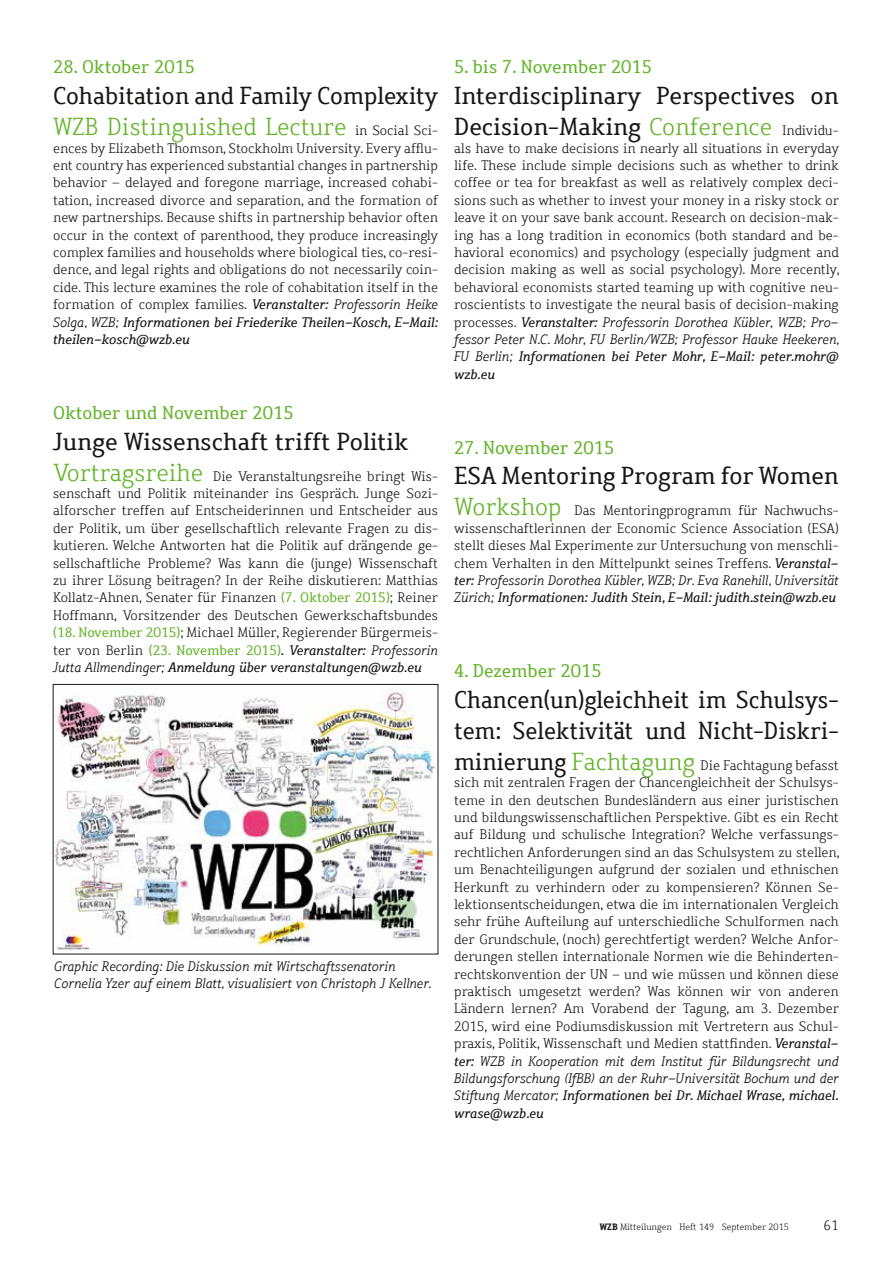
<style>
.page{position:relative;width:893px;height:1263px;background:#fff}
.page>*{position:absolute;margin:0;border:0;box-sizing:border-box;transform-origin:0 0}
.t1{font:24px/30.9px "Dahrendorf";color:#181716}
.t2{font:24px/30.9px "Dahrendorf";color:#181716;scale:.95 1}
.t3{font:18px "Dahrendorf";color:#63b32a}
.t4{font:300 13.5px/17.4px "Dahrendorf";color:#181716;text-align:justify}
.t5{font:italic 300 13.5px/17.4px "Dahrendorf";color:#181716}
.t6{font:300 9px "Dahrendorf";color:#181716}
.s1{font-weight:300;color:#63b32a}
.s2{font-weight:300;font-size:13.5px}
.s3{font-weight:400;font-style:italic}
.s4{font-style:italic}
.s5{font-size:24px;color:#63b32a}
.s6{font-weight:400;color:#63b32a}
.s7{font-weight:400}
.s8{font-weight:400;font-size:24px}
.s9{font-weight:700}
</style>
<div class="page">
<img style="left:55px;top:687px;width:381px;height:263px">
<h2 class="t3" style="left:53px;top:56px;width:144px">28. Oktober 2015</h2>
<h1 class="t1" style="left:53px;top:81px;width:386px">Cohabitation and Family Complexity<br><span class="s1">WZB Distinguished Lecture</span> <span class="s2">in Social Sci-</span></h1>
<p class="t4" style="left:53px;top:139px;width:387px">ences by Elizabeth Thomson, Stockholm University. Every afflu&shy;ent country has experienced substantial changes in partnership behavior – delayed and foregone marriage, increased cohabi&shy;tation, increased divorce and separation, and the formation of new partnerships. Because shifts in partnership behavior often occur in the context of parenthood, they produce increasingly complex families and households where biological ties, co-resi&shy;dence, and legal rights and obligations do not necessarily coin&shy;cide. This lecture examines the role of cohabitation itself in the formation of complex families. <span class="s3">Veranstalter:</span> <span class="s4">Professorin Heike Solga, WZB;</span> <span class="s3">Informationen bei Friederike Theilen-Kosch, E-Mail: theilen-kosch@wzb.eu</span></p>
<h2 class="t3" style="left:53px;top:401px;width:242px">Oktober und November 2015</h2>
<h1 class="t1" style="left:53px;top:426px;width:357px">Junge Wissenschaft trifft Politik</h1>
<p class="t4" style="left:53px;top:467px;width:386px"><span class="s5">Vortragsreihe</span> Die Veranstaltungsreihe bringt Wis&shy;senschaft und Politik miteinander ins Gespräch. Junge Sozi&shy;alforscher treffen auf Entscheiderinnen und Entscheider aus der Politik, um über gesellschaftlich relevante Fragen zu dis&shy;kutieren. Welche Antworten hat die Politik auf drängende ge&shy;sellschaftliche Probleme? Was kann die (junge) Wissenschaft zu ihrer Lösung beitragen? In der Reihe diskutieren: Matthias Kollatz-Ahnen, Senater für Finanzen <span class="s6">(7. Oktober 2015)</span>; Reiner Hoffmann, Vorsitzender des Deutschen Gewerkschaftsbundes <span class="s6">(18. November 2015)</span>; Michael Müller, Regierender Bürgermeis&shy;ter von Berlin <span class="s6">(23. November 2015)</span><span class="s7">.</span> <span class="s3">Veranstalter:</span> <span class="s4">Professorin Jutta Allmendinger;</span> <span class="s3">Anmeldung über veranstaltungen@wzb.eu</span></p>
<p class="t5" style="left:54px;top:957px;width:379px">Graphic Recording: Die Diskussion mit Wirtschaftssenatorin<br>Cornelia Yzer auf einem Blatt, visualisiert von Christoph J Kellner.</p>
<h2 class="t3" style="left:454px;top:56px;width:199px">5. bis 7. November 2015</h2>
<h1 class="t1" style="left:454px;top:81px;width:386px">Interdisciplinary Perspectives on<br>Decision-Making <span class="s1">Conference</span> <span class="s2">Individu-</span></h1>
<p class="t4" style="left:454px;top:139px;width:387px">als have to make decisions in nearly all situations in everyday life. These include simple decisions such as whether to drink coffee or tea for breakfast as well as relatively complex deci&shy;sions such as whether to invest your money in a risky stock or leave it on your save bank account. Research on decision-mak&shy;ing has a long tradition in economics (both standard and be&shy;havioral economics) and psychology (especially judgment and decision making as well as social psychology). More recently, behavioral economists started teaming up with cognitive neu&shy;roscientists to investigate the neural basis of decision-making processes. <span class="s3">Veranstalter:</span> <span class="s4">Professorin Dorothea Kübler, WZB; Pro&shy;fessor Peter N.C. Mohr, FU Berlin/WZB; Professor Hauke Heekeren, FU Berlin;</span> <span class="s3">Informationen bei Peter Mohr, E-Mail: peter.mohr@ wzb.eu</span></p>
<h2 class="t3" style="left:454px;top:436px;width:162px">27. November 2015</h2>
<h1 class="t1" style="left:454px;top:461px;width:386px">ESA Mentoring Program for Women</h1>
<p class="t4" style="left:454px;top:502px;width:386px"><span class="s5">Workshop</span> Das Mentoringprogramm für Nachwuchs&shy;wissenschaftlerinnen der Economic Science Association (ESA) stellt dieses Mal Experimente zur Untersuchung von menschli&shy;chem Verhalten in den Mittelpunkt seines Treffens. <span class="s3">Veranstal&shy;ter:</span> <span class="s4">Professorin Dorothea Kübler, WZB; Dr. Eva Ranehill, Universität Zürich;</span> <span class="s3">Informationen: Judith Stein, E-Mail: judith.stein@wzb.eu</span></p>
<h2 class="t3" style="left:454px;top:659px;width:149px">4. Dezember 2015</h2>
<h1 class="t2" style="left:454px;top:684px;width:406px">Chancen(un)gleichheit im Schulsys&shy;tem: Selektivität und Nicht-Diskri-</h1>
<p class="t4" style="left:454px;top:756px;width:387px"><span class="s8">minierung</span> <span class="s5">Fachtagung</span> Die Fachtagung befasst sich mit zentralen Fragen der Chancengleichheit der Schulsys&shy;teme in den deutschen Bundesländern aus einer juristischen und bildungswissenschaftlichen Perspektive. Gibt es ein Recht auf Bildung und schulische Integration? Welche verfassungs&shy;rechtlichen Anforderungen sind an das Schulsystem zu stellen, um Benachteiligungen aufgrund der sozialen und ethnischen Herkunft zu verhindern oder zu kompensieren? Können Se&shy;lektionsentscheidungen, etwa die im internationalen Vergleich sehr frühe Aufteilung auf unterschiedliche Schulformen nach der Grundschule, (noch) gerechtfertigt werden? Welche Anfor&shy;derungen stellen internationale Normen wie die Behinderten&shy;rechtskonvention der UN – und wie müssen und können diese praktisch umgesetzt werden? Was können wir von anderen Ländern lernen? Am Vorabend der Tagung, am 3. Dezember 2015, wird eine Podiumsdiskussion mit Vertretern aus Schul&shy;praxis, Politik, Wissenschaft und Medien stattfinden. <span class="s3">Veranstal&shy;ter:</span> <span class="s4">WZB in Kooperation mit dem Institut für Bildungsrecht und Bildungsforschung (IfBB) an der Ruhr-Universität Bochum und der Stiftung Mercator;</span> <span class="s3">Informationen bei Dr. Michael Wrase, michael. wrase@wzb.eu</span></p>
<p class="t6" style="left:600px;top:1221px;width:190px"><span class="s9">WZB</span> Mitteilungen Heft 149 September 2015</p>
<p class="t4" style="left:824px;top:1217px;width:17px">61</p>
</div>
